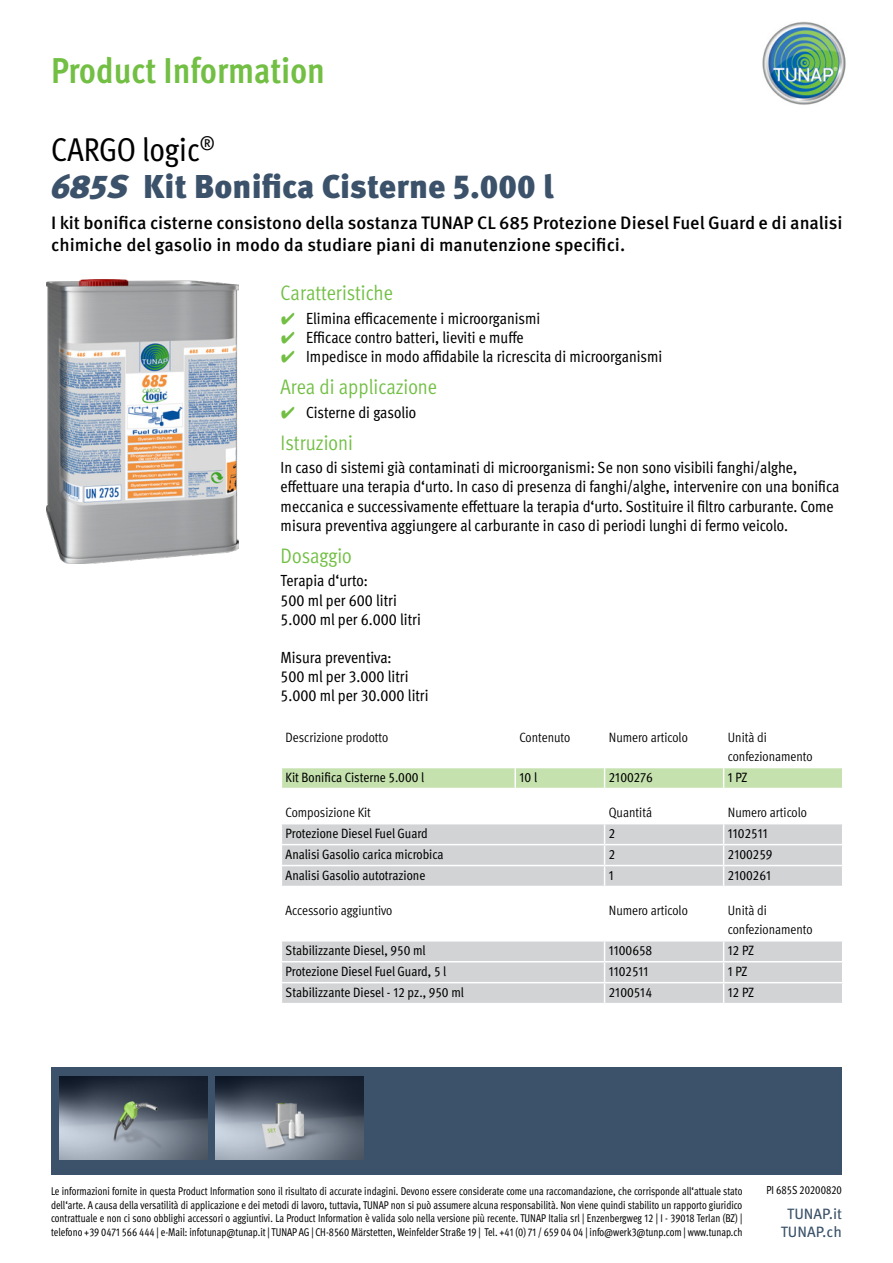
<style>
.page{position:relative;width:893px;height:1263px;background:#fff}
.page>*{position:absolute;margin:0;border:0;box-sizing:border-box;transform-origin:0 0}
.t1{font:700 condensed 36px "Meta Pro";color:#72bf44}
.t2{font:900 33px "Meta Pro";color:#3b526a}
.t3{font:condensed 33px "Meta Pro";color:#000}
.t4{font:condensed 21px "Meta Pro";color:#72bf44}
.t5{font:500 18px/21.6px "Meta Pro";color:#000}
.t6{font:condensed 16.2px/19px "Meta Pro";color:#000}
.t7{font:15px/18px "Meta Pro";color:#3b526a;text-align:center}
.t8{font:condensed 13.5px "Meta Pro";color:#000}
.t9{font:condensed 13.5px/19.2px "Meta Pro";color:#000}
.t10{font:condensed 11.7px "Meta Pro";color:#000;scale:.92 1}
.t11{font:condensed 11.25px/13.5px "Meta Pro";color:#000;text-align:justify;scale:.92 1}
.s1{font-style:italic}
.s2{font-family:"Wuerth Global";font-stretch:normal;color:#72bf44}
</style>
<div class="page">
<img style="left:762px;top:21px;width:84px;height:84px">
<div style="left:51px;top:1068px;width:790px;height:107px;background:#3b526a"></div>
<img style="left:59px;top:1076px;width:148px;height:83px">
<img style="left:216px;top:1076px;width:148px;height:83px">
<img style="left:47px;top:280px;width:191px;height:284px">
<svg style="left:281px;top:768px;width:562px;height:20px"></svg>
<svg style="left:282px;top:824px;width:560px;height:62px"></svg>
<svg style="left:282px;top:941px;width:560px;height:62px"></svg>
<h1 class="t1" style="left:51px;top:43px;width:275px">Product Information</h1>
<h2 class="t3" style="left:51px;top:125px;width:165px">CARGO logic<sup>®</sup></h2>
<h2 class="t2" style="left:51px;top:161px;width:504px"><span class="s1">685S</span> Kit Bonifica Cisterne 5.000 l</h2>
<h3 class="t5" style="left:51px;top:211px;width:793px">I kit bonifica cisterne consistono della sostanza TUNAP CL 685 Protezione Diesel Fuel Guard e di analisi chimiche del gasolio in modo da studiare piani di manutenzione specifici.</h3>
<h3 class="t4" style="left:281px;top:278px;width:114px">Caratteristiche</h3>
<h3 class="t6" style="left:281px;top:307px;width:261px"><span class="s2">✔</span> Elimina efficacemente i microorganismi</h3>
<h3 class="t6" style="left:281px;top:326px;width:244px"><span class="s2">✔</span> Efficace contro batteri, lieviti e muffe</h3>
<h3 class="t6" style="left:281px;top:345px;width:383px"><span class="s2">✔</span> Impedisce in modo affidabile la ricrescita di microorganismi</h3>
<h3 class="t4" style="left:281px;top:372px;width:158px">Area di applicazione</h3>
<h3 class="t6" style="left:281px;top:401px;width:137px"><span class="s2">✔</span> Cisterne di gasolio</h3>
<h3 class="t4" style="left:281px;top:427px;width:74px">Istruzioni</h3>
<p class="t6" style="left:281px;top:457px;width:560px">In caso di sistemi già contaminati di microorganismi: Se non sono visibili fanghi/alghe, effettuare una terapia d‘urto. In caso di presenza di fanghi/alghe, intervenire con una bonifica meccanica e successivamente effettuare la terapia d‘urto. Sostituire il filtro carburante. Come misura preventiva aggiungere al carburante in caso di periodi lunghi di fermo veicolo.</p>
<h3 class="t4" style="left:281px;top:540px;width:73px">Dosaggio</h3>
<h3 class="t6" style="left:281px;top:570px;width:142px">Terapia d‘urto:<br>500 ml per 600 litri<br>5.000 ml per 6.000 litri</h3>
<h3 class="t6" style="left:281px;top:647px;width:149px">Misura preventiva:<br>500 ml per 3.000 litri<br>5.000 ml per 30.000 litri</h3>
<p class="t9" style="left:286px;top:727px;width:104px">Descrizione prodotto</p>
<p class="t9" style="left:519px;top:727px;width:52px">Contenuto</p>
<p class="t9" style="left:609px;top:727px;width:80px">Numero articolo</p>
<p class="t9" style="left:728px;top:727px;width:86px">Unità di confezionamento</p>
<p class="t8" style="left:286px;top:767px;width:140px">Kit Bonifica Cisterne 5.000 l</p>
<p class="t8" style="left:519px;top:767px;width:19px">10 l</p>
<p class="t8" style="left:609px;top:767px;width:46px">2100276</p>
<p class="t8" style="left:728px;top:767px;width:21px">1 PZ</p>
<p class="t9" style="left:286px;top:802px;width:87px">Composizione Kit</p>
<p class="t9" style="left:609px;top:802px;width:45px">Quantitá</p>
<p class="t9" style="left:728px;top:802px;width:80px">Numero articolo</p>
<p class="t8" style="left:286px;top:823px;width:144px">Protezione Diesel Fuel Guard</p>
<p class="t8" style="left:609px;top:823px;width:8px">2</p>
<p class="t8" style="left:728px;top:823px;width:41px">1102511</p>
<p class="t8" style="left:286px;top:844px;width:160px">Analisi Gasolio carica microbica</p>
<p class="t8" style="left:609px;top:844px;width:8px">2</p>
<p class="t8" style="left:728px;top:844px;width:46px">2100259</p>
<p class="t8" style="left:286px;top:865px;width:141px">Analisi Gasolio autotrazione</p>
<p class="t8" style="left:609px;top:865px;width:7px">1</p>
<p class="t8" style="left:728px;top:865px;width:45px">2100261</p>
<p class="t9" style="left:286px;top:900px;width:108px">Accessorio aggiuntivo</p>
<p class="t9" style="left:609px;top:900px;width:80px">Numero articolo</p>
<p class="t9" style="left:728px;top:900px;width:86px">Unità di confezionamento</p>
<p class="t8" style="left:286px;top:940px;width:142px">Stabilizzante Diesel, 950 ml</p>
<p class="t8" style="left:609px;top:940px;width:45px">1100658</p>
<p class="t8" style="left:728px;top:940px;width:28px">12 PZ</p>
<p class="t8" style="left:286px;top:961px;width:162px">Protezione Diesel Fuel Guard, 5 l</p>
<p class="t8" style="left:609px;top:961px;width:41px">1102511</p>
<p class="t8" style="left:728px;top:961px;width:21px">1 PZ</p>
<p class="t8" style="left:286px;top:982px;width:180px">Stabilizzante Diesel - 12 pz., 950 ml</p>
<p class="t8" style="left:609px;top:982px;width:45px">2100514</p>
<p class="t8" style="left:728px;top:982px;width:28px">12 PZ</p>
<p class="t11" style="left:51px;top:1183px;width:753px">Le informazioni fornite in questa Product Information sono il risultato di accurate indagini. Devono essere considerate come una raccomandazione, che corrisponde all‘attuale stato dell‘arte. A causa della versatilità di applicazione e dei metodi di lavoro, tuttavia, TUNAP non si può assumere alcuna responsabilità. Non viene quindi stabilito un rapporto giuridico contrattuale e non ci sono obblighi accessori o aggiuntivi. La Product Information è valida solo nella versione più recente. TUNAP Italia srl | Enzenbergweg 12 | I - 39018 Terlan (BZ) | telefono +39 0471 566 444 | e-Mail: infotunap@tunap.it | TUNAP AG | CH-8560 Märstetten, Weinfelder Straße 19 | Tel. +41 (0) 71 / 659 04 04 | info@werk3@tunp.com | www.tunap.ch</p>
<p class="t10" style="left:766px;top:1181px;width:84px">PI 685S 20200820</p>
<h3 class="t7" style="left:781px;top:1203px;width:63px">TUNAP.it<br>TUNAP.ch</h3>
</div>
